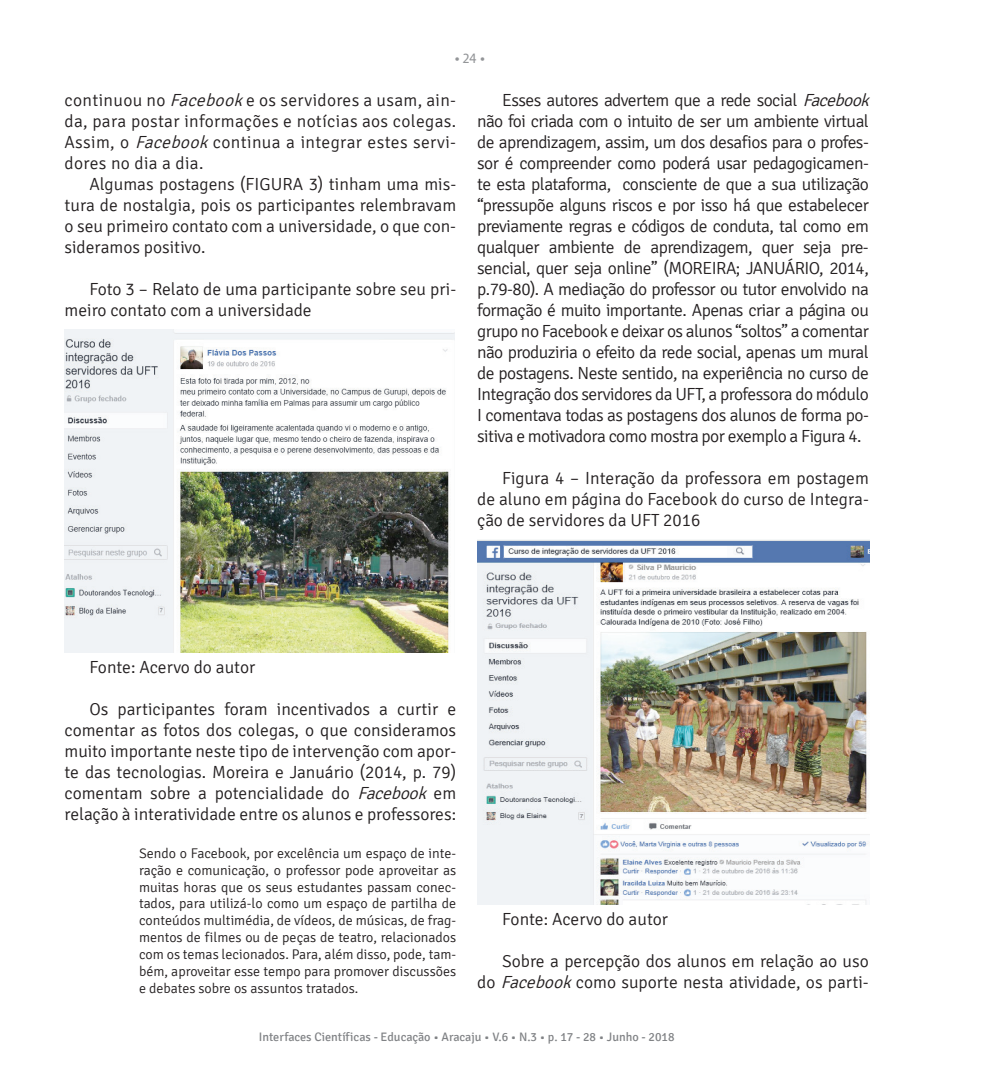
<style>
.page{position:relative;width:993px;height:1092px;background:#fff}
.page>*{position:absolute;margin:0;border:0;box-sizing:border-box;transform-origin:0 0}
.t1{font:300 17.5px/21px "Signika";letter-spacing:-.03em;color:#231f20;text-align:justify}
.t2{font:300 17.5px/21px "Signika";color:#231f20}
.t3{font:300 14px/16.8px "Signika";color:#231f20;text-align:justify}
.t4{font:14px "Seravek";color:#939598}
.t5{font:12.25px "Signika";color:#808285}
.s1{font-style:italic}
</style>
<div class="page">
<img style="left:64px;top:330px;width:390px;height:322px">
<img style="left:477px;top:540px;width:391px;height:364px">
<p class="t4" style="left:454px;top:47px;width:32px">• 24 •</p>
<p class="t1" style="left:64px;top:90px;width:393px">continuou no <span class="s1">Facebook</span>e os servidores a usam, ain&shy;da, para postar informações e notícias aos colegas.<br>Assim, o <span class="s1">Facebook</span>continua a integrar estes servi&shy;dores no dia a dia.</p>
<p class="t1" style="left:64px;top:174px;width:393px;text-indent:25px">Algumas postagens (FIGURA 3) tinham uma mis&shy;tura de nostalgia, pois os participantes relembravam o seu primeiro contato com a universidade, o que con&shy;sideramos positivo.</p>
<p class="t2" style="left:64px;top:279px;width:393px;text-indent:25px">Foto 3 – Relato de uma participante sobre seu pri&shy;meiro contato com a universidade</p>
<p class="t1" style="left:477px;top:90px;width:398px;text-align:left;text-indent:25px">Esses autores advertem que a rede social <span class="s1">Facebook </span>não foi criada com o intuito de ser um ambiente virtual de aprendizagem, assim, um dos desafios para o profes&shy;sor é compreender como poderá usar pedagogicamen&shy;te esta plataforma, consciente de que a sua utilização “pressupõe alguns riscos e por isso há que estabelecer previamente regras e códigos de conduta, tal como em qualquer ambiente de aprendizagem, quer seja pre&shy;sencial, quer seja online” (MOREIRA; JANUÁRIO, 2014, p.79-80). A mediação do professor ou tutor envolvido na formação é muito importante. Apenas criar a página ou grupo no Facebook e deixar os alunos “soltos” a comentar não produziria o efeito da rede social, apenas um mural de postagens. Neste sentido, na experiência no curso de Integração dos servidores da UFT, a professora do módulo I comentava todas as postagens dos alunos de forma po&shy;sitiva e motivadora como mostra por exemplo a Figura 4.</p>
<p class="t1" style="left:477px;top:468px;width:393px;text-indent:25px">Figura 4 – Interação da professora em postagem de aluno em página do Facebook do curso de Integra&shy;ção de servidores da UFT 2016</p>
<p class="t2" style="left:89px;top:657px;width:167px">Fonte: Acervo do autor</p>
<p class="t1" style="left:64px;top:699px;width:393px;text-indent:25px">Os participantes foram incentivados a curtir e comentar as fotos dos colegas, o que consideramos muito importante neste tipo de intervenção com apor&shy;te das tecnologias. Moreira e Januário (2014, p. 79) comentam sobre a potencialidade do <span class="s1">Facebook</span> em relação à interatividade entre os alunos e professores:</p>
<p class="t3" style="left:139px;top:845px;width:318px">Sendo o Facebook, por excelência um espaço de inte&shy;ração e comunicação, o professor pode aproveitar as muitas horas que os seus estudantes passam conec&shy;tados, para utilizá-lo como um espaço de partilha de conteúdos multimédia, de vídeos, de músicas, de frag&shy;mentos de filmes ou de peças de teatro, relacionados com os temas lecionados. Para, além disso, pode, tam&shy;bém, aproveitar esse tempo para promover discussões e debates sobre os assuntos tratados.</p>
<p class="t2" style="left:502px;top:909px;width:167px">Fonte: Acervo do autor</p>
<p class="t2" style="left:477px;top:951px;width:393px;text-align:right">Sobre a percepção dos alunos em relação ao uso<br>do <span class="s1">Facebook</span>como suporte nesta atividade, os parti-</p>
<p class="t5" style="left:259px;top:1030px;width:417px">Interfaces Científicas - Educação • Aracaju • V.6 • N.3 • p. 17 - 28 • Junho - 2018</p>
</div>
